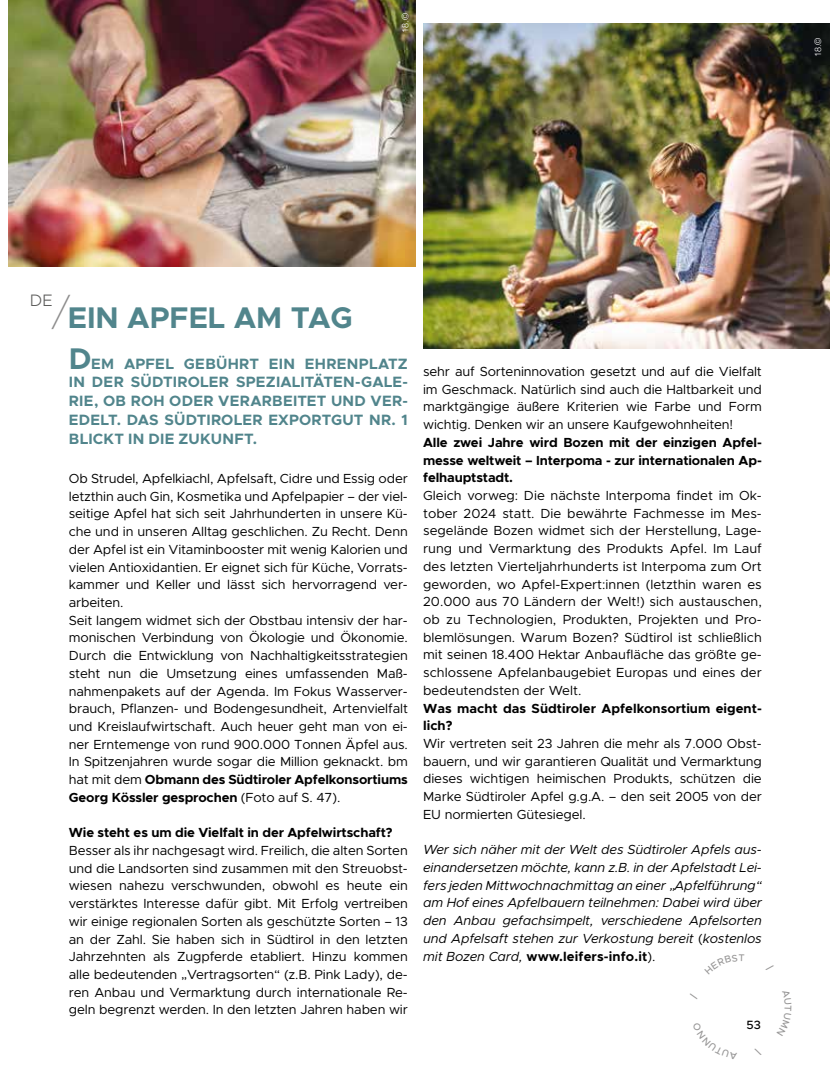
<style>
.page{position:relative;width:830px;height:1085px;background:#fff}
.page>*{position:absolute;margin:0;border:0;box-sizing:border-box;transform-origin:0 0}
.t1{font:100 42px "Metropolis";color:#8d8c8c}
.t2{font:700 30px "Metropolis";color:#51858c}
.t3{font:300 16.65px "Metropolis";color:#5c5c5b}
.t4{font:700 15px/18.8px "Metropolis";letter-spacing:.015em;color:#51858c;text-align:justify}
.t5{font:13.2px/17.7px "Metropolis";letter-spacing:-.01em;color:#000;text-align:justify}
.t6{font:italic 13.2px/17.7px "Metropolis";letter-spacing:-.01em;color:#000;text-align:justify}
.t7{font:700 13.2px/17.7px "Metropolis";letter-spacing:-.01em;color:#000;text-align:justify}
.t8{font:500 12px "Metropolis";color:#000}
.t9{font:300 9px "Helvetica";color:#fff}
.s1{font-size:30px}
.s2{font-weight:700}
.s3{font-style:normal}
.s4{font-weight:700;font-style:normal}
</style>
<div class="page">
<img style="left:9px;top:0;width:406px;height:266px">
<img style="left:423px;top:23px;width:406px;height:325px">
<p class="t9" style="left:397px;top:33px;width:21px;rotate:-90deg">18.©</p>
<p class="t9" style="left:809px;top:57px;width:21px;rotate:-90deg">18.©</p>
<p class="t3" style="left:30px;top:289px;width:24px">DE</p>
<h1 class="t1" style="left:53px;top:285px;width:17px">/</h1>
<h2 class="t2" style="left:68px;top:298px;width:286px">EIN APFEL AM TAG</h2>
<p class="t4" style="left:69px;top:354px;width:340px"><span class="s1">D</span>EM APFEL GEBÜHRT EIN EHRENPLATZ IN DER SÜDTIROLER SPEZIALITÄTEN-GALE-RIE, OB ROH ODER VERARBEITET UND VER-EDELT. DAS SÜDTIROLER EXPORTGUT NR. 1<br>BLICKT IN DIE ZUKUNFT.</p>
<p class="t5" style="left:69px;top:469px;width:340px;text-align:left">Ob Strudel, Apfelkiachl, Apfelsaft, Cidre und Essig oder letzthin auch Gin, Kosmetika und Apfelpapier – der viel&shy;seitige Apfel hat sich seit Jahrhunderten in unsere Kü&shy;che und in unseren Alltag geschlichen. Zu Recht. Denn der Apfel ist ein Vitaminbooster mit wenig Kalorien und vielen Antioxidantien. Er eignet sich für Küche, Vorrats&shy;kammer und Keller und lässt sich hervorragend ver&shy;arbeiten.<br>Seit langem widmet sich der Obstbau intensiv der har&shy;monischen Verbindung von Ökologie und Ökonomie.<br>Durch die Entwicklung von Nachhaltigkeitsstrategien steht nun die Umsetzung eines umfassenden Maß&shy;nahmenpakets auf der Agenda. Im Fokus Wasserver&shy;brauch, Pflanzen- und Bodengesundheit, Artenvielfalt und Kreislaufwirtschaft. Auch heuer geht man von ei&shy;ner Erntemenge von rund 900.000 Tonnen Äpfel aus.<br>In Spitzenjahren wurde sogar die Million geknackt. bm hat mit dem <span class="s2">Obmann des Südtiroler Apfelkonsortiums Georg Kössler gesprochen</span> (Foto auf S. 47).</p>
<p class="t7" style="left:69px;top:823px;width:325px">Wie steht es um die Vielfalt in der Apfelwirtschaft?</p>
<p class="t5" style="left:69px;top:841px;width:340px">Besser als ihr nachgesagt wird. Freilich, die alten Sorten und die Landsorten sind zusammen mit den Streuobst&shy;wiesen nahezu verschwunden, obwohl es heute ein verstärktes Interesse dafür gibt. Mit Erfolg vertreiben wir einige regionalen Sorten als geschützte Sorten – 13 an der Zahl. Sie haben sich in Südtirol in den letzten Jahrzehnten als Zugpferde etabliert. Hinzu kommen alle bedeutenden</p>
<p class="t5" style="left:181px;top:972px;width:8px">”</p>
<p class="t5" style="left:69px;top:965px;width:340px;text-indent:118px">Vertragsorten“ (z.B. Pink Lady), de&shy;ren Anbau und Vermarktung durch internationale Re&shy;geln begrenzt werden. In den letzten Jahren haben wir</p>
<p class="t5" style="left:423px;top:362px;width:340px">sehr auf Sorteninnovation gesetzt und auf die Vielfalt im Geschmack. Natürlich sind auch die Haltbarkeit und marktgängige äußere Kriterien wie Farbe und Form wichtig. Denken wir an unsere Kaufgewohnheiten!</p>
<p class="t7" style="left:423px;top:433px;width:340px">Alle zwei Jahre wird Bozen mit der einzigen Apfel&shy;messe weltweit – Interpoma - zur internationalen Ap&shy;felhauptstadt.</p>
<p class="t5" style="left:423px;top:486px;width:340px">Gleich vorweg: Die nächste Interpoma findet im Ok&shy;tober 2024 statt. Die bewährte Fachmesse im Mes&shy;segelände Bozen widmet sich der Herstellung, Lage&shy;rung und Vermarktung des Produkts Apfel. Im Lauf des letzten Vierteljahrhunderts ist Interpoma zum Ort geworden, wo Apfel-Expert:innen (letzthin waren es 20.000 aus 70 Ländern der Welt!) sich austauschen, ob zu Technologien, Produkten, Projekten und Pro&shy;blemlösungen. Warum Bozen? Südtirol ist schließlich mit seinen 18.400 Hektar Anbaufläche das größte ge&shy;schlossene Apfelanbaugebiet Europas und eines der bedeutendsten der Welt.</p>
<p class="t7" style="left:423px;top:699px;width:340px">Was macht das Südtiroler Apfelkonsortium eigent&shy;lich?</p>
<p class="t5" style="left:423px;top:734px;width:340px">Wir vertreten seit 23 Jahren die mehr als 7.000 Obst&shy;bauern, und wir garantieren Qualität und Vermarktung dieses wichtigen heimischen Produkts, schützen die Marke Südtiroler Apfel g.g.A. – den seit 2005 von der EU normierten Gütesiegel.</p>
<p class="t6" style="left:423px;top:840px;width:340px">Wer sich näher mit der Welt des Südtiroler Apfels aus&shy;einandersetzen möchte, kann z.B. in der Apfelstadt Lei&shy;fers jeden Mittwochnachmittag an einer</p>
<p class="t6" style="left:668px;top:883px;width:8px">”</p>
<p class="t6" style="left:423px;top:876px;width:340px;text-indent:251px">Apfelführung“ am Hof eines Apfelbauern teilnehmen: Dabei wird über den Anbau gefachsimpelt, verschiedene Apfelsorten und Apfelsaft stehen zur Verkostung bereit <span class="s3">(</span>kostenlos mit Bozen Card, <span class="s4">www.leifers-info.it</span><span class="s3">).</span></p>
<p class="t8" style="left:746px;top:1016px;width:16px">53</p>
</div>
